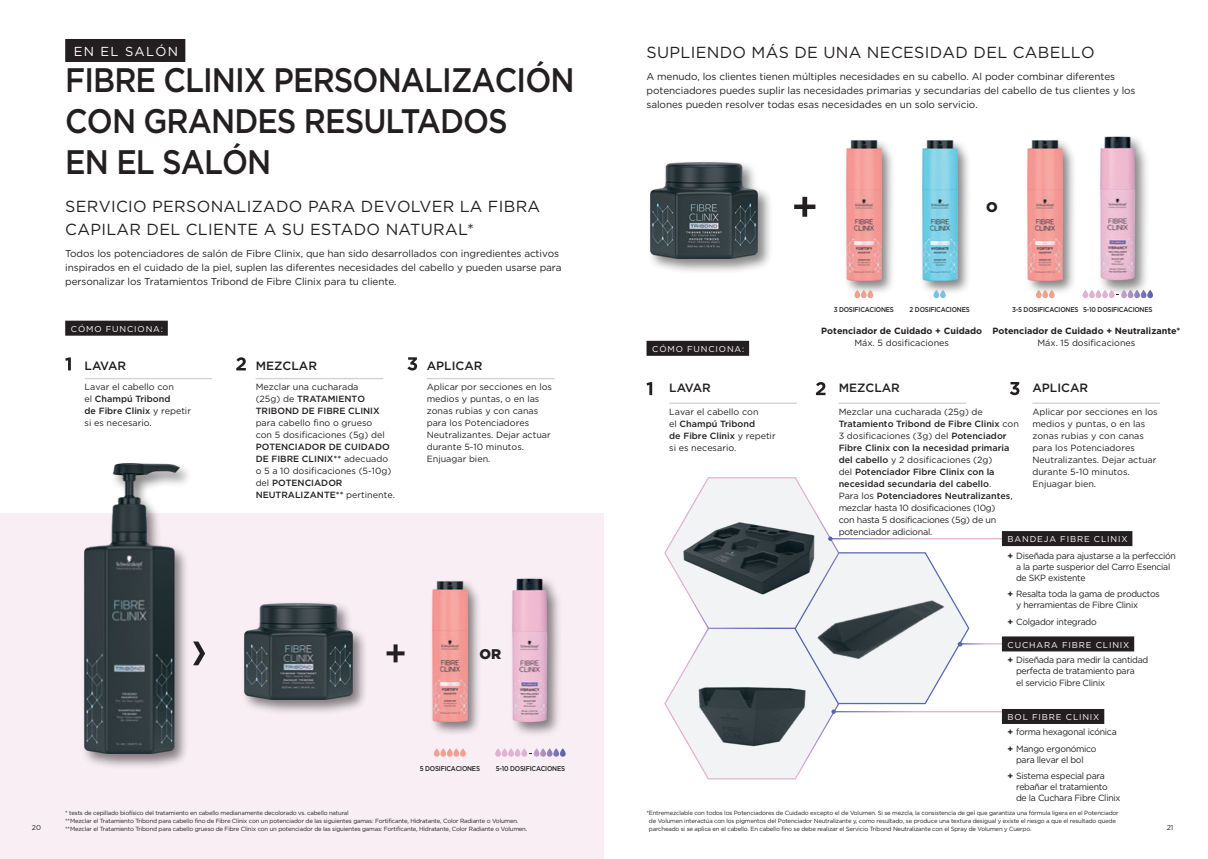
<style>
.page{position:relative;width:1208px;height:859px;background:#fff}
.page>*{position:absolute;margin:0;border:0;box-sizing:border-box;transform-origin:0 0}
.t1{font:500 34px/41px "Gotham";letter-spacing:-.03em;color:#231f20;scale:.9 1}
.t2{font:16px/23px "Gotham";letter-spacing:.02em;color:#231f20}
.t3{font:900 14px "Gotham";color:#231f20}
.t4{font:13px "Gotham";letter-spacing:.1em;color:#fff}
.t5{font:500 12px "Gotham";color:#231f20}
.t6{font:10px/14px "Gotham";letter-spacing:-.01em;color:#231f20}
.t7{font:9px/12px "Gotham";letter-spacing:-.03em;color:#231f20}
.t8{font:9px/12px "Gotham";color:#231f20}
.t9{font:500 9px/12px "Gotham";color:#231f20}
.t10{font:700 9px "Gotham";color:#231f20}
.t11{font:8.5px "Gotham";letter-spacing:.1em;color:#fff}
.t12{font:500 7px "Gotham";letter-spacing:-.03em;color:#231f20;scale:.9 1}
.t13{font:7px "Gotham";color:#231f20}
.t14{font:6px/8px "Gotham";letter-spacing:-.03em;color:#231f20}
.s1{font-weight:500}
.s2{font-weight:400}
.s3{font-weight:700}
</style>
<div class="page">
<div style="left:0;top:514px;width:604px;height:345px;background:#f8eef4"></div>
<svg style="left:386px;top:644px;width:18px;height:18px"></svg>
<svg style="left:193px;top:641px;width:12px;height:24px"></svg>
<div style="left:509px;top:575px;width:53px;height:162px;background:#231f20;opacity:.55"></div>
<img style="left:513px;top:578px;width:35px;height:145px">
<div style="left:241px;top:600px;width:126px;height:115px;background:#231f20;opacity:.55"></div>
<img style="left:245px;top:603px;width:107px;height:97px">
<div style="left:81px;top:461px;width:112px;height:308px;background:#231f20;opacity:.55"></div>
<img style="left:84px;top:464px;width:95px;height:290px">
<svg style="left:434px;top:748px;width:32px;height:9px"></svg>
<div style="left:429px;top:579px;width:52px;height:157px;background:#231f20;opacity:.55"></div>
<img style="left:432px;top:581px;width:35px;height:141px">
<svg style="left:65px;top:357px;width:6px;height:13px"></svg>
<svg style="left:236px;top:357px;width:10px;height:13px"></svg>
<svg style="left:407px;top:357px;width:10px;height:13px"></svg>
<hr style="left:85px;top:378px;width:127px;height:1px;background:#d1d2d4">
<hr style="left:256px;top:378px;width:127px;height:1px;background:#d1d2d4">
<hr style="left:427px;top:378px;width:127px;height:1px;background:#d1d2d4">
<svg style="left:495px;top:748px;width:70px;height:9px"></svg>
<div style="left:1097px;top:133px;width:52px;height:163px;background:#231f20;opacity:.55"></div>
<img style="left:1100px;top:136px;width:35px;height:145px">
<svg style="left:794px;top:197px;width:21px;height:20px"></svg>
<div style="left:646px;top:159px;width:127px;height:115px;background:#231f20;opacity:.55"></div>
<img style="left:650px;top:162px;width:108px;height:97px">
<div style="left:843px;top:138px;width:52px;height:157px;background:#231f20;opacity:.55"></div>
<img style="left:846px;top:140px;width:35px;height:141px">
<div style="left:1024px;top:138px;width:52px;height:157px;background:#231f20;opacity:.55"></div>
<img style="left:1027px;top:140px;width:35px;height:141px">
<div style="left:919px;top:138px;width:52px;height:157px;background:#231f20;opacity:.55"></div>
<img style="left:922px;top:140px;width:35px;height:141px">
<svg style="left:854px;top:290px;width:19px;height:8px"></svg>
<svg style="left:1035px;top:290px;width:19px;height:8px"></svg>
<svg style="left:933px;top:290px;width:13px;height:8px"></svg>
<svg style="left:646px;top:382px;width:6px;height:13px"></svg>
<svg style="left:816px;top:382px;width:9px;height:13px"></svg>
<svg style="left:1009px;top:382px;width:10px;height:13px"></svg>
<hr style="left:669px;top:403px;width:128px;height:1px;background:#d1d2d4">
<hr style="left:838px;top:403px;width:128px;height:1px;background:#d1d2d4">
<hr style="left:1032px;top:403px;width:128px;height:1px;background:#d1d2d4">
<svg style="left:664px;top:477px;width:306px;height:303px"></svg>
<svg style="left:1082px;top:290px;width:71px;height:8px"></svg>
<div style="left:65px;top:39px;width:120px;height:23px;background:#231f20"></div>
<div style="left:65px;top:321px;width:103px;height:15px;background:#231f20"></div>
<div style="left:646px;top:341px;width:103px;height:15px;background:#231f20"></div>
<div style="left:1002px;top:531px;width:130px;height:15px;background:#231f20"></div>
<div style="left:1002px;top:709px;width:102px;height:15px;background:#231f20"></div>
<div style="left:1002px;top:636px;width:132px;height:15px;background:#231f20"></div>
<h3 class="t4" style="left:74px;top:43px;width:106px">EN EL SALÓN</h3>
<h1 class="t1" style="left:65px;top:59px;width:567px">FIBRE CLINIX PERSONALIZACIÓN<br>CON GRANDES RESULTADOS<br>EN EL SALÓN</h1>
<h2 class="t2" style="left:65px;top:194px;width:476px">SERVICIO PERSONALIZADO PARA DEVOLVER LA FIBRA<br>CAPILAR DEL CLIENTE A SU ESTADO NATURAL*</h2>
<p class="t6" style="left:65px;top:246px;width:498px">Todos los potenciadores de salón de Fibre Clinix, que han sido desarrollados con ingredientes activos inspirados en el cuidado de la piel, suplen las diferentes necesidades del cabello y pueden usarse para personalizar los Tratamientos Tribond de Fibre Clinix para tu cliente.</p>
<h3 class="t11" style="left:71px;top:324px;width:94px">CÓMO FUNCIONA:</h3>
<h3 class="t5" style="left:85px;top:358px;width:43px">LAVAR</h3>
<h3 class="t5" style="left:256px;top:358px;width:63px">MEZCLAR</h3>
<h3 class="t5" style="left:427px;top:358px;width:57px">APLICAR</h3>
<h3 class="t8" style="left:85px;top:381px;width:108px">Lavar el cabello con<br>el <span class="s1">Champú Tribond<br>de Fibre Clinix</span> y repetir si es necesario.</h3>
<h3 class="t9" style="left:256px;top:381px;width:126px"><span class="s2">Mezclar una cucharada (25g) de</span> TRATAMIENTO<br>TRIBOND DE FIBRE CLINIX</h3>
<h3 class="t8" style="left:256px;top:417px;width:131px">para cabello fino o grueso con 5 dosificaciones (5g) del</h3>
<h3 class="t9" style="left:256px;top:441px;width:141px">POTENCIADOR DE CUIDADO<br>DE FIBRE CLINIX** <span class="s2">adecuado o 5 a 10 dosificaciones (5-10g) del</span> POTENCIADOR<br>NEUTRALIZANTE** <span class="s2">pertinente.</span></h3>
<h3 class="t8" style="left:427px;top:381px;width:127px">Aplicar por secciones en los medios y puntas, o en las zonas rubias y con canas para los Potenciadores<br>Neutralizantes. Dejar actuar durante 5-10 minutos.<br>Enjuagar bien.</h3>
<h3 class="t3" style="left:479px;top:644px;width:23px">OR</h3>
<p class="t12" style="left:420px;top:763px;width:68px">5 DOSIFICACIONES</p>
<p class="t12" style="left:496px;top:763px;width:79px">5-10 DOSIFICACIONES</p>
<h2 class="t2" style="left:646px;top:40px;width:450px">SUPLIENDO MÁS DE UNA NECESIDAD DEL CABELLO</h2>
<p class="t6" style="left:646px;top:70px;width:490px">A menudo, los clientes tienen múltiples necesidades en su cabello. Al poder combinar diferentes potenciadores puedes suplir las necesidades primarias y secundarias del cabello de tus clientes y los salones pueden resolver todas esas necesidades en un solo servicio.</p>
<h3 class="t11" style="left:652px;top:344px;width:94px">CÓMO FUNCIONA:</h3>
<h3 class="t3" style="left:986px;top:198px;width:13px">O</h3>
<p class="t12" style="left:833px;top:305px;width:68px">3 DOSIFICACIONES</p>
<p class="t12" style="left:909px;top:305px;width:68px">2 DOSIFICACIONES</p>
<p class="t12" style="left:1012px;top:305px;width:157px">3-5 DOSIFICACIONES 5-10 DOSIFICACIONES</p>
<h3 class="t10" style="left:821px;top:324px;width:162px">Potenciador de Cuidado + Cuidado</h3>
<h3 class="t8" style="left:854px;top:336px;width:96px">Máx. 5 dosificaciones</h3>
<h3 class="t10" style="left:992px;top:324px;width:190px">Potenciador de Cuidado + Neutralizante*</h3>
<h3 class="t8" style="left:1037px;top:336px;width:99px">Máx. 15 dosificaciones</h3>
<h3 class="t5" style="left:669px;top:380px;width:43px">LAVAR</h3>
<h3 class="t5" style="left:838px;top:380px;width:63px">MEZCLAR</h3>
<h3 class="t5" style="left:1032px;top:380px;width:57px">APLICAR</h3>
<h3 class="t8" style="left:669px;top:406px;width:108px">Lavar el cabello con<br>el <span class="s1">Champú Tribond<br>de Fibre Clinix</span> y repetir si es necesario.</h3>
<p class="t7" style="left:838px;top:406px;width:182px">Mezclar una cucharada (25g) de <span class="s1">Tratamiento Tribond de Fibre Clinix</span> con 3 dosificaciones (3g) del <span class="s1">Potenciador Fibre Clinix con la necesidad primaria del cabello</span> y 2 dosificaciones (2g)<br>del <span class="s1">Potenciador Fibre Clinix con la necesidad secundaria del cabello</span>.<br>Para los <span class="s1">Potenciadores Neutralizantes</span>, mezclar hasta 10 dosificaciones (10g)<br>con hasta 5 dosificaciones (5g) de un potenciador adicional.</p>
<h3 class="t8" style="left:1032px;top:406px;width:127px">Aplicar por secciones en los medios y puntas, o en las zonas rubias y con canas para los Potenciadores<br>Neutralizantes. Dejar actuar durante 5-10 minutos.<br>Enjuagar bien.</h3>
<h3 class="t11" style="left:1007px;top:534px;width:121px">BANDEJA FIBRE CLINIX</h3>
<h3 class="t7" style="left:1016px;top:550px;width:161px;line-height:11px;text-indent:-9px"><span class="s3">+</span> Diseñada para ajustarse a la perfección a la parte susperior del Carro Esencial de SKP existente</h3>
<h3 class="t7" style="left:1016px;top:588px;width:145px;line-height:11px;text-indent:-9px"><span class="s3">+</span> Resalta toda la gama de productos y herramientas de Fibre Clinix</h3>
<h3 class="t7" style="left:1007px;top:615px;width:91px"><span class="s3">+</span> Colgador integrado</h3>
<h3 class="t11" style="left:1007px;top:639px;width:123px">CUCHARA FIBRE CLINIX</h3>
<h3 class="t7" style="left:1016px;top:655px;width:134px;line-height:11px;text-indent:-9px"><span class="s3">+</span> Diseñada para medir la cantidad perfecta de tratamiento para<br>el servicio Fibre Clinix</h3>
<h3 class="t11" style="left:1007px;top:712px;width:93px">BOL FIBRE CLINIX</h3>
<h3 class="t7" style="left:1007px;top:723px;width:111px;line-height:16.7px"><span class="s3">+</span> forma hexagonal icónica <span class="s3">+</span> Mango ergonómico</h3>
<h3 class="t7" style="left:1007px;top:751px;width:99px;line-height:16.7px;text-indent:9px">para llevar el bol<br><span class="s3">+</span> Sistema especial para</h3>
<h3 class="t7" style="left:1016px;top:781px;width:106px;line-height:11px">rebañar el tratamiento de la Cuchara Fibre Clinix</h3>
<p class="t14" style="left:65px;top:809px;width:463px">* tests de cepillado biofísico del tratamiento en cabello medianamente decolorado vs. cabello natural<br>**Mezclar el Tratamiento Tribond para cabello fino de Fibre Clinix con un potenciador de las siguientes gamas: Fortificante, Hidratante, Color Radiante o Volumen. **Mezclar el Tratamiento Tribond para cabello grueso de Fibre Clinix con un potenciador de las siguientes gamas: Fortificante, Hidratante, Color Radiante o Volumen.</p>
<p class="t14" style="left:649px;top:809px;width:471px;text-indent:-2px">*Entremezclable con todos los Potenciadores de Cuidado excepto el de Volumen. Si se mezcla, la consistencia de gel que garantiza una fórmula ligera en el Potenciador de Volumen interactúa con los pigmentos del Potenciador Neutralizante y, como resultado, se produce una textura desigual y existe el riesgo a que el resultado quede parcheado si se aplica en el cabello. En cabello fino se debe realizar el Servicio Tribond Neutralizante con el Spray de Volumen y Cuerpo.</p>
<p class="t13" style="left:32px;top:823px;width:11px">20</p>
<p class="t13" style="left:1166px;top:823px;width:8px">21</p>
</div>
